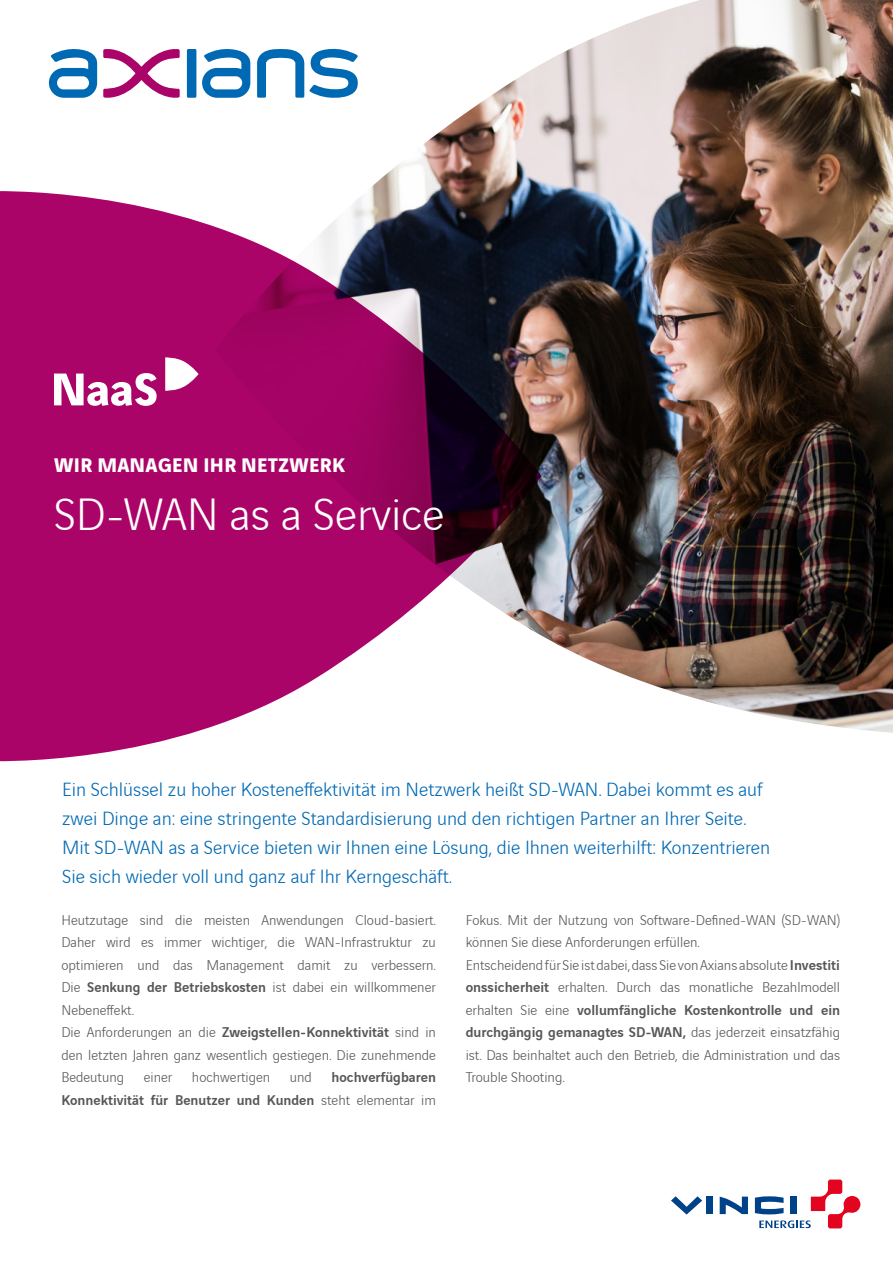
<style>
.page{position:relative;width:893px;height:1263px;background:#fff}
.page>*{position:absolute;margin:0;border:0;box-sizing:border-box;transform-origin:0 0}
.t1{font:300 48px "Vinci Sans";color:#fff}
.t2{font:700 21px "Vinci Sans";letter-spacing:.02em;color:#fff}
.t3{font:300 20.25px/29.2px "Vinci Sans";color:#0069b4}
.t4{font:300 15px/22.5px "Vinci Sans";color:#575756}
.t5{font:500 15px/22.5px "Vinci Sans";color:#575756;text-align:right}
.s1{font-weight:500}
.s2{font-weight:300}
</style>
<div class="page">
<div style="left:187px;top:49px;width:9px;height:49px;background:#0069b4;border-radius:2px"></div>
<svg style="left:103px;top:49px;width:77px;height:49px"></svg>
<svg style="left:202px;top:50px;width:13px;height:48px"></svg>
<svg style="left:49px;top:49px;width:48px;height:49px"></svg>
<div style="left:706px;top:1196px;width:7px;height:18px;background:#004289"></div>
<svg style="left:720px;top:1196px;width:28px;height:18px"></svg>
<svg style="left:671px;top:1196px;width:31px;height:18px"></svg>
<svg style="left:755px;top:1179px;width:105px;height:49px"></svg>
<img style="left:215px;top:0;width:678px;height:733px">
<svg style="left:0;top:190px;width:541px;height:572px;fill:#aa0469"></svg>
<svg style="left:165px;top:357px;width:34px;height:34px"></svg>
<svg style="left:54px;top:373px;width:103px;height:33px"></svg>
<h2 class="t2" style="left:54px;top:449px;width:292px">WIR MANAGEN IHR NETZWERK</h2>
<h1 class="t1" style="left:54px;top:479px;width:392px">SD-WAN as a Service</h1>
<p class="t3" style="left:62px;top:773px;width:710px">Ein Schlüssel zu hoher Kosteneffektivität im Netzwerk heißt SD-WAN. Dabei kommt es auf zwei Dinge an: eine stringente Standardisierung und den richtigen Partner an Ihrer Seite.<br>Mit SD-WAN as a Service bieten wir Ihnen eine Lösung, die Ihnen weiterhilft: Konzentrieren Sie sich wieder voll und ganz auf Ihr Kerngeschäft.</p>
<p class="t4" style="left:61px;top:907px;width:376px">Heutzutage sind die meisten Anwendungen Cloud-basiert.<br>Daher wird es immer wichtiger, die WAN-Infrastruktur zu optimieren und das Management damit zu verbessern.<br>Die <span class="s1">Senkung der Betriebskosten</span> ist dabei ein willkommener Nebeneffekt.<br>Die Anforderungen an die <span class="s1">Zweigstellen-Konnektivität</span> sind in den letzten Jahren ganz wesentlich gestiegen. Die zunehmende Bedeutung</p>
<p class="t4" style="left:466px;top:907px;width:376px">Fokus. Mit der Nutzung von Software-Defined-WAN (SD-WAN) können Sie diese Anforderungen erfüllen.<br>Entscheidend für Sie ist dabei, dass Sie von Axians absolute <span class="s1">Investiti onssicherheit</span> erhalten. Durch das monatliche Bezahlmodell erhalten Sie eine <span class="s1">vollumfängliche Kostenkontrolle und ein durchgängig gemanagtes SD-WAN,</span> das jederzeit einsatzfähig ist. Das beinhaltet auch den Betrieb, die Administration und das Trouble Shooting.</p>
<p class="t4" style="left:144px;top:1065px;width:30px">einer</p>
<p class="t4" style="left:192px;top:1065px;width:80px">hochwertigen</p>
<p class="t4" style="left:290px;top:1065px;width:24px">und</p>
<p class="t5" style="left:61px;top:1065px;width:376px">hochverfügbaren<br>Konnektivität für Benutzer und Kunden <span class="s2">steht elementar im</span></p>
</div>
